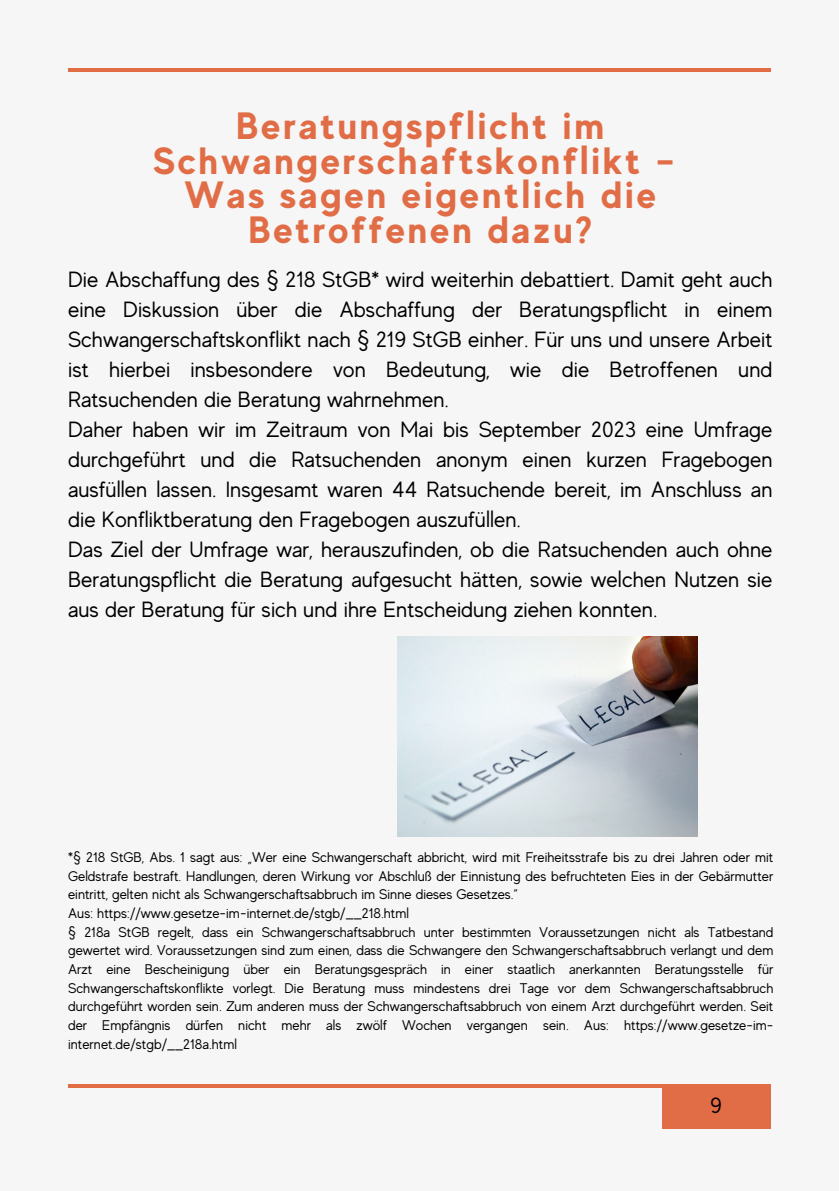
<style>
.page{position:relative;width:839px;height:1191px;background:#fff}
.page>*{position:absolute;margin:0;border:0;box-sizing:border-box;transform-origin:0 0}
.t1{font:700 38px/34.4px "MADE Evolve Sans";letter-spacing:.08em;color:#e16d47;text-align:center}
.t2{font:22px/30px "MADE Evolve Sans";letter-spacing:.005em;color:#000}
.t3{font:14px/18.6px "MADE Evolve Sans";letter-spacing:.005em;color:#000;text-align:justify}
</style>
<div class="page">
<div style="left:0;top:0;width:838px;height:1191px;background:#f6f6f6"></div>
<hr style="left:68px;top:68px;width:702px;height:3px;background:#e16d47">
<div style="left:662px;top:1085px;width:108px;height:43px;background:#e16d47"></div>
<hr style="left:68px;top:1084px;width:702px;height:3px;background:#e16d47">
<img style="left:397px;top:637px;width:300px;height:199px">
<h1 class="t1" style="left:153px;top:108px;width:523px">Beratungspflicht im<br>Schwangerschaftskonflikt –<br>Was sagen eigentlich die<br>Betroffenen dazu?</h1>
<h2 class="t2" style="left:68px;top:265px;width:705px">Die Abschaffung des § 218 StGB* wird weiterhin debattiert. Damit geht auch eine Diskussion über die Abschaffung der Beratungspflicht in einem Schwangerschaftskonflikt nach § 219 StGB einher. Für uns und unsere Arbeit ist hierbei insbesondere von Bedeutung, wie die Betroffenen und Ratsuchenden die Beratung wahrnehmen.<br>Daher haben wir im Zeitraum von Mai bis September 2023 eine Umfrage durchgeführt und die Ratsuchenden anonym einen kurzen Fragebogen ausfüllen lassen. Insgesamt waren 44 Ratsuchende bereit, im Anschluss an die Konfliktberatung den Fragebogen auszufüllen.<br>Das Ziel der Umfrage war, herauszufinden, ob die Ratsuchenden auch ohne Beratungspflicht die Beratung aufgesucht hätten, sowie welchen Nutzen sie aus der Beratung für sich und ihre Entscheidung ziehen konnten.</h2>
<p class="t3" style="left:68px;top:848px;width:706px">*§ 218 StGB, Abs. 1 sagt aus: „Wer eine Schwangerschaft abbricht, wird mit Freiheitsstrafe bis zu drei Jahren oder mit Geldstrafe bestraft. Handlungen, deren Wirkung vor Abschluß der Einnistung des befruchteten Eies in der Gebärmutter eintritt, gelten nicht als Schwangerschaftsabbruch im Sinne dieses Gesetzes.“</p>
<p class="t3" style="left:68px;top:904px;width:342px">Aus: https://www.gesetze-im-internet.de/stgb/__218.html</p>
<p class="t3" style="left:68px;top:923px;width:706px">§ 218a StGB regelt, dass ein Schwangerschaftsabbruch unter bestimmten Voraussetzungen nicht als Tatbestand gewertet wird. Voraussetzungen sind zum einen, dass die Schwangere den Schwangerschaftsabbruch verlangt und dem Arzt eine Bescheinigung über ein Beratungsgespräch in einer staatlich anerkannten Beratungsstelle für Schwangerschaftskonflikte vorlegt. Die Beratung muss mindestens drei Tage vor dem Schwangerschaftsabbruch durchgeführt worden sein. Zum anderen muss der Schwangerschaftsabbruch von einem Arzt durchgeführt werden. Seit der Empfängnis dürfen nicht mehr als zwölf Wochen vergangen sein. Aus: https://www.gesetze-im&shy;internet.de/stgb/__218a.html</p>
<p class="t2" style="left:710px;top:1090px;width:13px">9</p>
</div>
